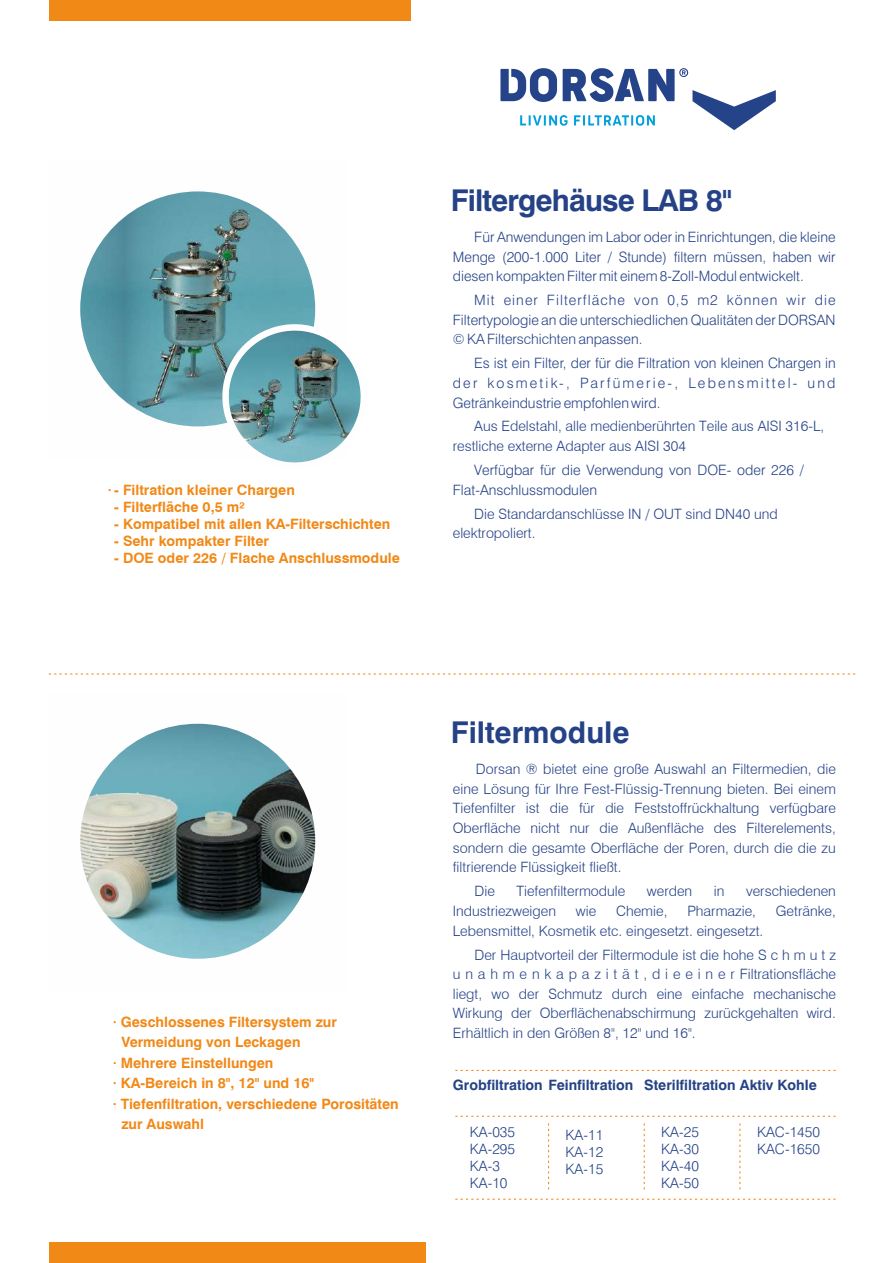
<style>
.page{position:relative;width:893px;height:1263px;background:#fff}
.page>*{position:absolute;margin:0;border:0;box-sizing:border-box;transform-origin:0 0}
.t1{font:700 30px "Swiss 721 BT";letter-spacing:-.03em;color:#254287}
.t2{font:700 30px "Swiss 721 BT";color:#254287}
.t3{font:300 14.25px/19.6px "Swiss 721 BT";color:#254287;text-align:justify}
.t4{font:700 14.25px "Swiss 721 BT";color:#f18917}
.t5{font:700 14.25px "Swiss 721 BT";color:#254287}
</style>
<div class="page">
<svg style="left:49px;top:673px;width:807px;height:1px"></svg>
<svg style="left:80px;top:723px;width:236px;height:236px"></svg>
<svg style="left:80px;top:191px;width:236px;height:236px"></svg>
<div style="left:49px;top:1242px;width:376px;height:21px;background:#f18917"></div>
<div style="left:49px;top:0;width:361px;height:21px;background:#f18917"></div>
<svg style="left:500px;top:68px;width:276px;height:62px"></svg>
<img style="left:202px;top:304px;width:159px;height:159px">
<svg style="left:455px;top:1070px;width:381px;height:1px"></svg>
<svg style="left:455px;top:1116px;width:381px;height:1px"></svg>
<svg style="left:644px;top:1123px;width:1px;height:67px"></svg>
<svg style="left:548px;top:1123px;width:1px;height:67px"></svg>
<svg style="left:455px;top:1199px;width:381px;height:1px"></svg>
<svg style="left:739px;top:1123px;width:1px;height:67px"></svg>
<p class="t4" style="left:108px;top:484px;width:189px">· - Filtration kleiner Chargen</p>
<p class="t4" style="left:114px;top:498px;width:132px">- Filterfläche 0,5 m²</p>
<p class="t4" style="left:114px;top:515px;width:278px">- Kompatibel mit allen KA-Filterschichten</p>
<p class="t4" style="left:114px;top:532px;width:156px">- Sehr kompakter Filter</p>
<p class="t4" style="left:114px;top:549px;width:287px">- DOE oder 226 / Flache Anschlussmodule</p>
<h1 class="t1" style="left:451px;top:188px;width:283px">Filtergehäuse LAB 8"</h1>
<p class="t3" style="left:453px;top:228px;width:384px;text-indent:21px">Für Anwendungen im Labor oder in Einrichtungen, die kleine Menge (200-1.000 Liter / Stunde) filtern müssen, haben wir diesen kompakten Filter mit einem 8-Zoll-Modul entwickelt.</p>
<p class="t3" style="left:453px;top:292px;width:384px;text-indent:21px">Mit einer Filterfläche von 0,5 m2 können wir die Filtertypologie an die unterschiedlichen Qualitäten der DORSAN © KA Filterschichten anpassen.</p>
<p class="t3" style="left:453px;top:355px;width:384px;text-indent:21px">Es ist ein Filter, der für die Filtration von kleinen Chargen in der kosmetik-, Parfümerie-, Lebensmittel- und Getränkeindustrie empfohlen wird.</p>
<p class="t3" style="left:453px;top:416px;width:373px;text-indent:21px">Aus Edelstahl, alle medienberührten Teile aus AISI 316-L, restliche externe Adapter aus AISI 304</p>
<p class="t3" style="left:453px;top:461px;width:353px;text-indent:21px">Verfügbar für die Verwendung von DOE- oder 226 /<br>Flat-Anschlussmodulen</p>
<p class="t3" style="left:453px;top:503px;width:326px;text-indent:21px">Die Standardanschlüsse IN / OUT sind DN40 und elektropoliert.</p>
<p class="t4" style="left:113px;top:1016px;width:226px">· Geschlossenes Filtersystem zur</p>
<p class="t4" style="left:121px;top:1036px;width:181px">Vermeidung von Leckagen</p>
<p class="t4" style="left:113px;top:1057px;width:162px">· Mehrere Einstellungen</p>
<p class="t4" style="left:113px;top:1077px;width:203px">· KA-Bereich in 8", 12" und 16"</p>
<p class="t4" style="left:113px;top:1098px;width:288px">· Tiefenfiltration, verschiedene Porositäten</p>
<p class="t4" style="left:121px;top:1118px;width:84px">zur Auswahl</p>
<h1 class="t2" style="left:451px;top:720px;width:180px">Filtermodule</h1>
<p class="t3" style="left:453px;top:759px;width:385px;text-indent:23px">Dorsan ® bietet eine große Auswahl an Filtermedien, die eine Lösung für Ihre Fest-Flüssig-Trennung bieten. Bei einem Tiefenfilter ist die für die Feststoffrückhaltung verfügbare Oberfläche nicht nur die Außenfläche des Filterelements, sondern die gesamte Oberfläche der Poren, durch die die zu filtrierende Flüssigkeit fließt.</p>
<p class="t3" style="left:474px;top:881px;width:22px">Die</p>
<p class="t3" style="left:516px;top:881px;width:110px">Tiefenfiltermodule</p>
<p class="t3" style="left:647px;top:881px;width:47px">werden</p>
<p class="t3" style="left:714px;top:881px;width:12px">in</p>
<p class="t3" style="left:746px;top:881px;width:91px">verschiedenen</p>
<p class="t3" style="left:453px;top:901px;width:105px">Industriezweigen</p>
<p class="t3" style="left:576px;top:901px;width:22px">wie</p>
<p class="t3" style="left:616px;top:901px;width:53px">Chemie,</p>
<p class="t3" style="left:687px;top:901px;width:70px">Pharmazie,</p>
<p class="t3" style="left:776px;top:901px;width:62px">Getränke,</p>
<p class="t3" style="left:474px;top:918px;width:363px;line-height:23.9px;text-indent:-22px">Lebensmittel, Kosmetik etc. eingesetzt. eingesetzt.<br>Der Hauptvorteil der Filtermodule ist die hohe S c h m u t z</p>
<p class="t3" style="left:453px;top:964px;width:385px">u n a h m e n k a p a z i t ä t , d i e e i n e r Filtrationsfläche liegt, wo der Schmutz durch eine einfache mechanische Wirkung der Oberflächenabschirmung zurückgehalten wird.<br>Erhältlich in den Größen 8", 12" und 16".</p>
<p class="t5" style="left:453px;top:1079px;width:182px">Grobfiltration Feinfiltration</p>
<p class="t3" style="left:470px;top:1124px;width:47px;line-height:17.1px;text-align:left">KA-035<br>KA-295<br>KA-3<br>KA-10</p>
<p class="t3" style="left:566px;top:1127px;width:39px;line-height:17.1px">KA-11<br>KA-12<br>KA-15</p>
<p class="t5" style="left:644px;top:1079px;width:174px">Sterilfiltration Aktiv Kohle</p>
<p class="t3" style="left:661px;top:1124px;width:39px;line-height:17.1px">KA-25<br>KA-30<br>KA-40<br>KA-50</p>
<p class="t3" style="left:757px;top:1124px;width:65px;line-height:17.1px">KAC-1450<br>KAC-1650</p>
</div>
